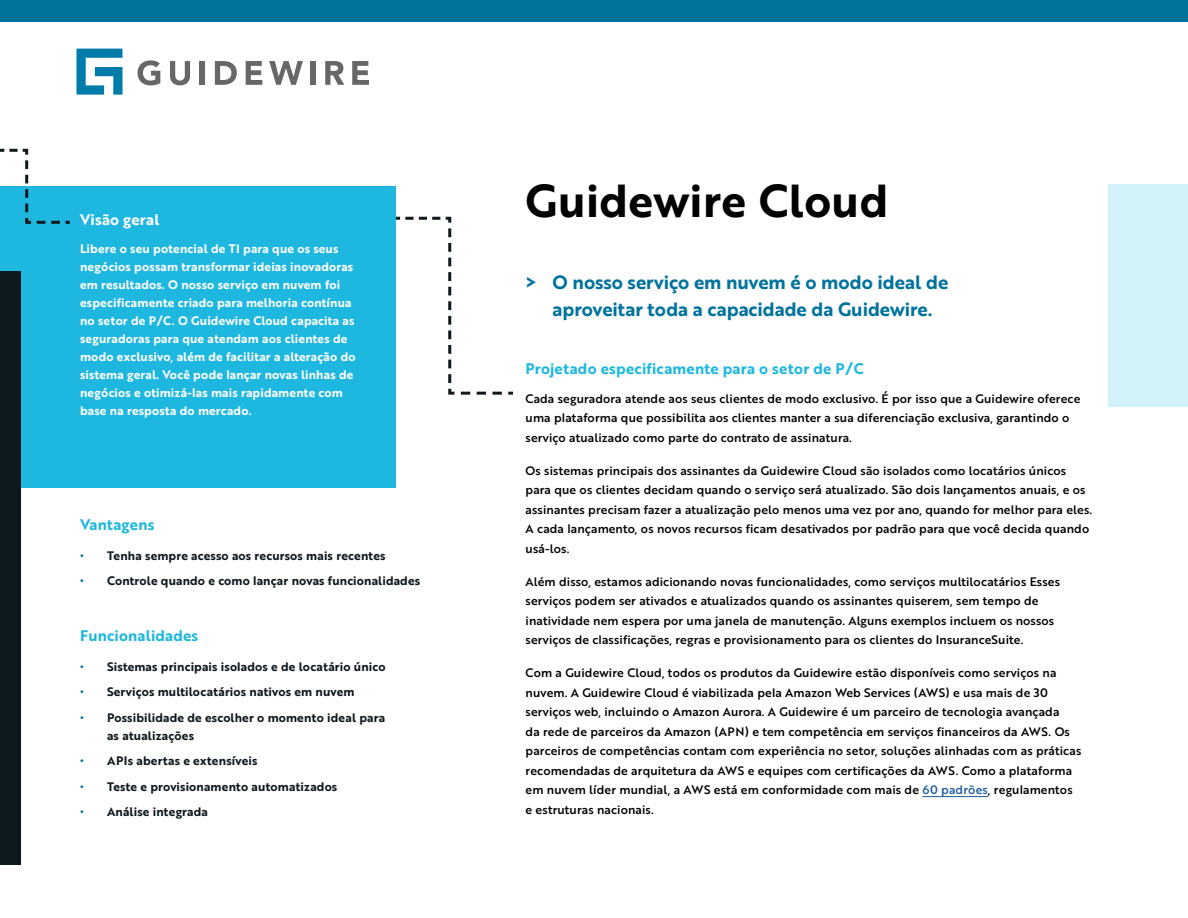
<style>
.page{position:relative;width:1188px;height:918px;background:#fff}
.page>*{position:absolute;margin:0;border:0;box-sizing:border-box;transform-origin:0 0}
.t1{font:45px "Brother 1816 Bold";letter-spacing:.01em;color:#000}
.t2{font:18.75px/27px "Brother 1816 Bold";letter-spacing:-.005em;color:#00739d;text-align:center}
.t3{font:15px "Brother 1816 Bold";letter-spacing:.01em;color:#1eb7df}
.t4{font:15px "Brother 1816 Bold";letter-spacing:.01em;color:#fff}
.t5{font:12px/19.5px "Brother 1816 Medium";letter-spacing:.01em;color:#000}
.t6{font:12px/18px "Brother 1816 Bold";letter-spacing:.01em;color:#fff}
.t7{font:12px/18px "Brother 1816 Bold";letter-spacing:.01em;color:#0e191e}
.s1{color:#00739d}
.s2{color:#215e9e}
</style>
<div class="page">
<div style="left:1109px;top:184px;width:79px;height:223px;background:#d2f1f9"></div>
<svg style="left:138px;top:60px;width:22px;height:25px"></svg>
<svg style="left:170px;top:61px;width:20px;height:24px"></svg>
<div style="left:200px;top:61px;width:5px;height:24px;background:#666767"></div>
<svg style="left:215px;top:61px;width:22px;height:24px"></svg>
<svg style="left:246px;top:61px;width:16px;height:24px"></svg>
<svg style="left:269px;top:61px;width:34px;height:24px"></svg>
<div style="left:310px;top:61px;width:5px;height:24px;background:#666767"></div>
<svg style="left:325px;top:61px;width:19px;height:24px"></svg>
<svg style="left:352px;top:61px;width:17px;height:24px"></svg>
<svg style="left:76px;top:49px;width:47px;height:46px"></svg>
<div style="left:0;top:0;width:1188px;height:22px;background:#00739d"></div>
<div style="left:0;top:186px;width:396px;height:302px;background:#1eb7df"></div>
<div style="left:0;top:271px;width:21px;height:594px;background:#0e191e"></div>
<hr style="left:922px;top:796px;width:66px;height:1px;background:#215e9e">
<svg style="left:396px;top:216px;width:117px;height:179px"></svg>
<svg style="left:0;top:148px;width:70px;height:76px"></svg>
<p class="t4" style="left:80px;top:208px;width:81px">Visão geral</p>
<p class="t6" style="left:80px;top:239px;width:277px">Libere o seu potencial de TI para que os seus negócios possam transformar ideias inovadoras em resultados. O nosso serviço em nuvem foi especificamente criado para melhoria contínua no setor de P/C. O Guidewire Cloud capacita as seguradoras para que atendam aos clientes de modo exclusivo, além de facilitar a alteração do sistema geral. Você pode lançar novas linhas de negócios e otimizá-las mais rapidamente com base na resposta do mercado.</p>
<p class="t3" style="left:80px;top:513px;width:76px">Vantagens</p>
<p class="t7" style="left:80px;top:546px;width:307px"><span class="s1">•</span> Tenha sempre acesso aos recursos mais recentes</p>
<p class="t7" style="left:80px;top:572px;width:342px"><span class="s1">•</span> Controle quando e como lançar novas funcionalidades</p>
<p class="t3" style="left:80px;top:624px;width:120px">Funcionalidades</p>
<p class="t7" style="left:80px;top:657px;width:307px"><span class="s1">•</span> Sistemas principais isolados e de locatário único</p>
<p class="t7" style="left:80px;top:683px;width:276px"><span class="s1">•</span> Serviços multilocatários nativos em nuvem</p>
<p class="t7" style="left:107px;top:708px;width:280px;text-indent:-27px"><span class="s1">•</span> Possibilidade de escolher o momento ideal para as atualizações</p>
<p class="t7" style="left:80px;top:752px;width:179px"><span class="s1">•</span> APIs abertas e extensíveis</p>
<p class="t7" style="left:80px;top:777px;width:259px"><span class="s1">•</span> Teste e provisionamento automatizados</p>
<p class="t7" style="left:80px;top:803px;width:129px"><span class="s1">•</span> Análise integrada</p>
<h1 class="t1" style="left:526px;top:166px;width:364px">Guidewire Cloud</h1>
<h2 class="t2" style="left:526px;top:268px;width:424px">&gt; O nosso serviço em nuvem é o modo ideal de aproveitar toda a capacidade da Guidewire.</h2>
<p class="t3" style="left:526px;top:357px;width:340px">Projetado especificamente para o setor de P/C</p>
<p class="t5" style="left:526px;top:388px;width:556px">Cada seguradora atende aos seus clientes de modo exclusivo. É por isso que a Guidewire oferece uma plataforma que possibilita aos clientes manter a sua diferenciação exclusiva, garantindo o serviço atualizado como parte do contrato de assinatura.</p>
<p class="t5" style="left:526px;top:460px;width:568px">Os sistemas principais dos assinantes da Guidewire Cloud são isolados como locatários únicos para que os clientes decidam quando o serviço será atualizado. São dois lançamentos anuais, e os assinantes precisam fazer a atualização pelo menos uma vez por ano, quando for melhor para eles.<br>A cada lançamento, os novos recursos ficam desativados por padrão para que você decida quando usá-los.</p>
<p class="t5" style="left:526px;top:571px;width:536px">Além disso, estamos adicionando novas funcionalidades, como serviços multilocatários Esses serviços podem ser ativados e atualizados quando os assinantes quiserem, sem tempo de inatividade nem espera por uma janela de manutenção. Alguns exemplos incluem os nossos serviços de classificações, regras e provisionamento para os clientes do InsuranceSuite.</p>
<p class="t5" style="left:526px;top:663px;width:557px">Com a Guidewire Cloud, todos os produtos da Guidewire estão disponíveis como serviços na nuvem. A Guidewire Cloud é viabilizada pela Amazon Web Services (AWS) e usa mais de 30 serviços web, incluindo o Amazon Aurora. A Guidewire é um parceiro de tecnologia avançada<br>da rede de parceiros da Amazon (APN) e tem competência em serviços financeiros da AWS. Os parceiros de competências contam com experiência no setor, soluções alinhadas com as práticas recomendadas de arquitetura da AWS e equipes com certificações da AWS. Como a plataforma em nuvem líder mundial, a AWS está em conformidade com mais de <span class="s2">60 padrões</span>, regulamentos e estruturas nacionais.</p>
</div>
